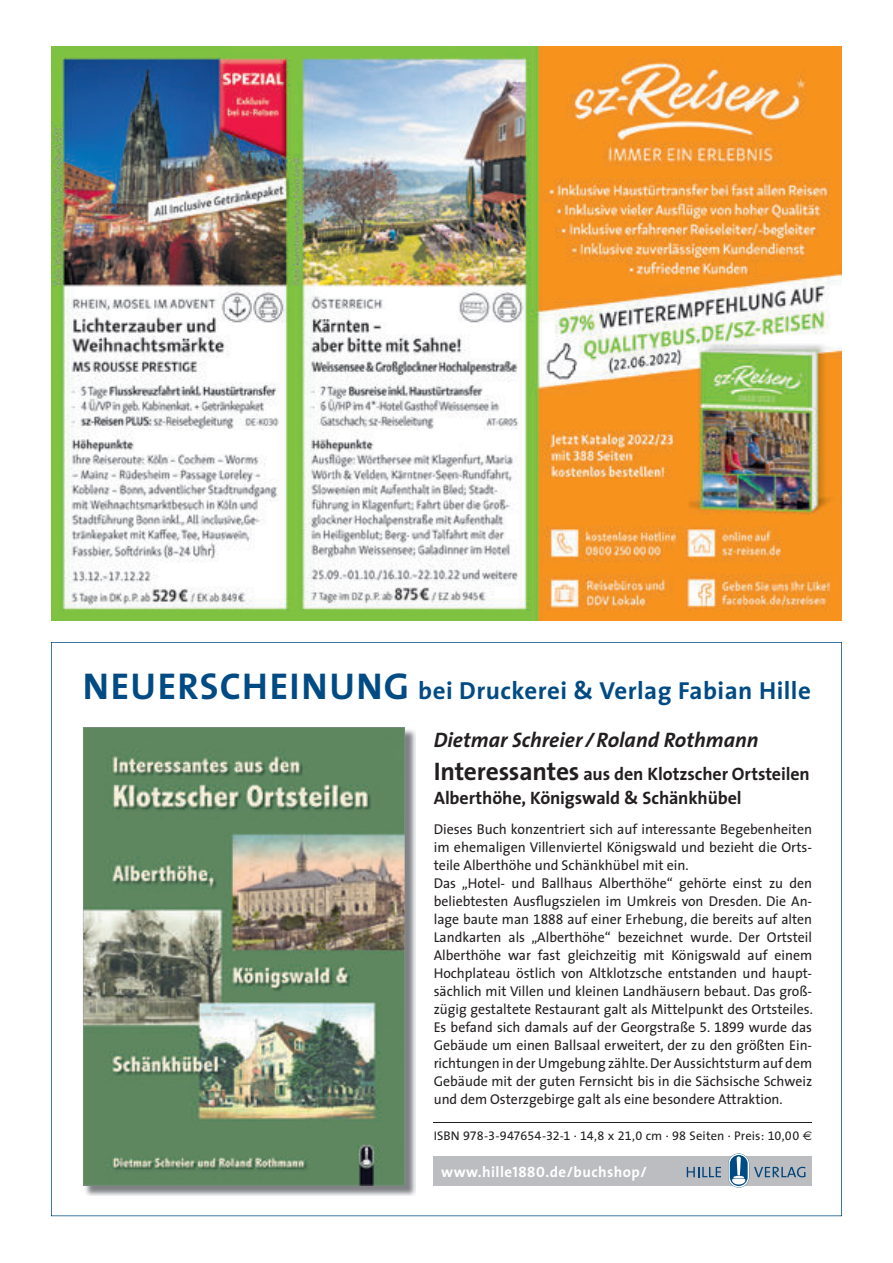
<style>
.page{position:relative;width:893px;height:1263px;background:#fff}
.page>*{position:absolute;margin:0;border:0;box-sizing:border-box;transform-origin:0 0}
.t1{font:700 24.75px "The Sans";letter-spacing:.02em;color:#004b84}
.t2{font:italic 700 21px "The Sans";color:#231f20}
.t3{font:700 18px/24px "The Sans";letter-spacing:-.005em;color:#231f20}
.t4{font:700 15px "The Sans";letter-spacing:.03em;color:#fff}
.t5{font:14.25px/18px "The Sans";color:#231f20}
.t6{font:12.6px "The Sans Expert";letter-spacing:-.005em;color:#231f20}
.s1{font-size:37.5px}
.s2{font-size:25.5px}
.s3{font-family:"The Sans Expert"}
.s4{font-family:"The Sans"}
.s5{font-family:"Euro Sans"}
.s6{font-family:"The Sans Bold Caps";font-weight:400}
</style>
<div class="page">
<svg style="left:51px;top:642px;width:791px;height:574px"></svg>
<div style="left:434px;top:1156px;width:378px;height:30px;background:#bcbdc0"></div>
<hr style="left:434px;top:1122px;width:378px;height:1px;background:#231f20">
<svg style="left:728px;top:1153px;width:21px;height:34px"></svg>
<svg style="left:728px;top:1154px;width:21px;height:33px"></svg>
<svg style="left:730px;top:1155px;width:18px;height:31px"></svg>
<svg style="left:732px;top:1156px;width:13px;height:28px"></svg>
<svg style="left:687px;top:1167px;width:34px;height:10px"></svg>
<svg style="left:754px;top:1167px;width:51px;height:10px"></svg>
<img style="left:84px;top:728px;width:331px;height:468px">
<img style="left:83px;top:727px;width:322px;height:458px">
<img style="left:51px;top:47px;width:791px;height:574px">
<h1 class="t1" style="left:83px;top:681px;width:729px"><span class="s1">NEUERSCHEINUNG</span> bei Druckerei &amp; Verlag Fabian Hille</h1>
<h2 class="t2" style="left:434px;top:727px;width:326px">Dietmar Schreier / Roland Rothmann</h2>
<p class="t3" style="left:434px;top:763px;width:378px"><span class="s2">Interessantes</span> aus den Klotzscher Ortsteilen<br>Alberthöhe, Königswald &amp; Schänkhübel</p>
<p class="t5" style="left:434px;top:822px;width:381px">Dieses Buch konzentriert sich auf interessante Begebenheiten im ehemaligen Villenviertel Königswald und bezieht die Orts&shy;teile Alberthöhe und Schänkhübel mit ein.<br>Das „Hotel- und Ballhaus Alberthöhe“ gehörte einst zu den beliebtesten Ausflugszielen im Umkreis von Dresden. Die An&shy;lage baute man <span class="s3">1888</span> auf einer Erhebung, die bereits auf alten Landkarten als „Alberthöhe“ bezeichnet wurde. Der Ortsteil Alberthöhe war fast gleichzeitig mit Königswald auf einem Hochplateau östlich von Altklotzsche entstanden und haupt&shy;sächlich mit Villen und kleinen Landhäusern bebaut. Das groß&shy;zügig gestaltete Restaurant galt als Mittelpunkt des Ortsteiles.<br>Es befand sich damals auf der Georgstraße <span class="s3">5</span>. <span class="s3">1899</span> wurde das Gebäude um einen Ballsaal erweitert, der zu den größten Ein&shy;richtungen in der Umgebung zählte. Der Aussichtsturm auf dem Gebäude mit der guten Fernsicht bis in die Sächsische Schweiz und dem Osterzgebirge galt als eine besondere Attraktion.</p>
<p class="t6" style="left:434px;top:1132px;width:380px"><span class="s4">ISBN</span> 978<span class="s4">-</span>3<span class="s4">-</span>947654<span class="s4">-</span>32<span class="s4">-</span>1 <span class="s4">·</span> 14,8 <span class="s4">x</span> 21,0 <span class="s4">cm ·</span> 98 <span class="s4">Seiten · Preis:</span> 10,00 <span class="s5">€</span></p>
<p class="t4" style="left:441px;top:1166px;width:207px">www.hille<span class="s6">1880</span>.de/buchshop/</p>
</div>
